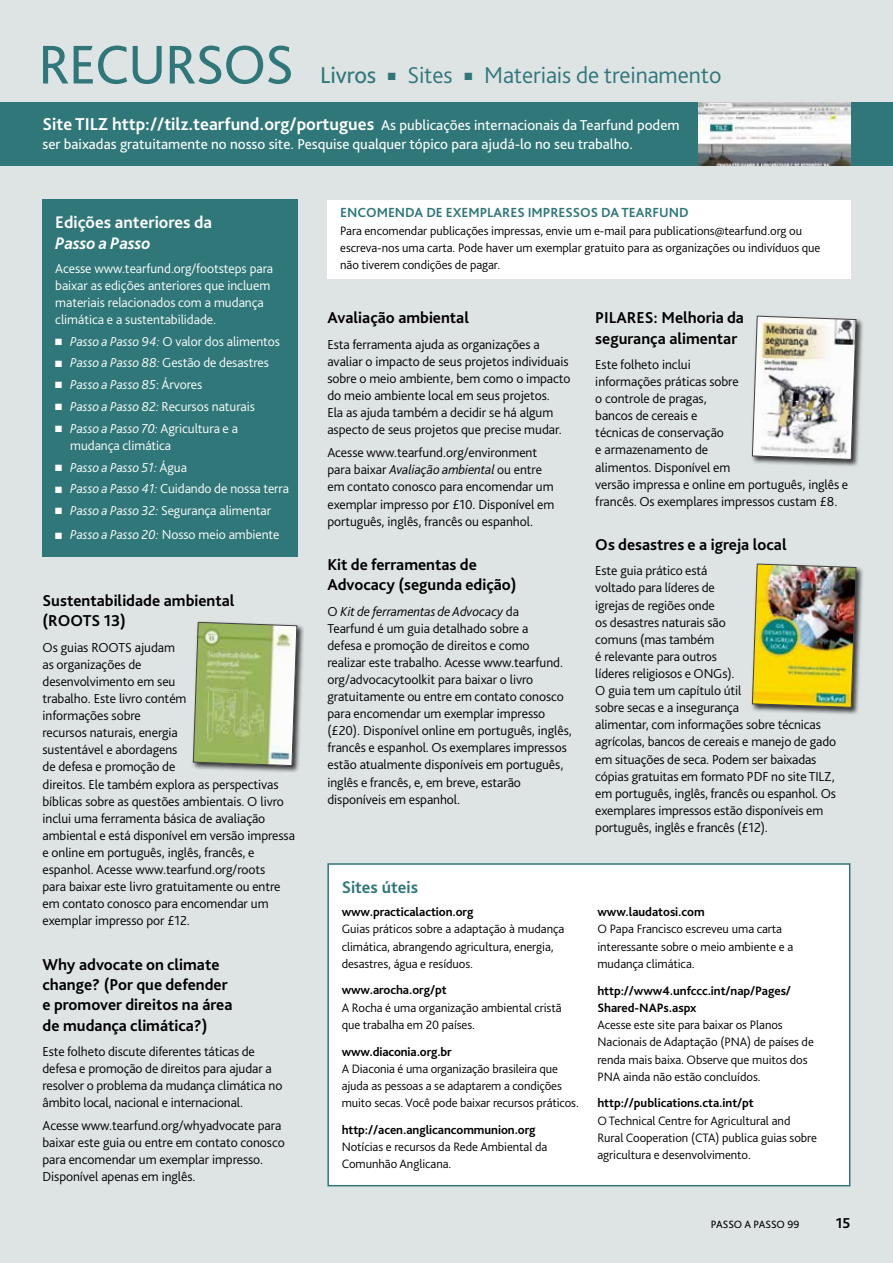
<style>
.page{position:relative;width:893px;height:1263px;background:#dee3e4}
.page>*{position:absolute;margin:0;border:0;box-sizing:border-box;transform-origin:0 0}
.t1{font:57px "Bliss Pro";letter-spacing:-.02em;color:#307779}
.t2{font:300 24px "Bliss Pro";letter-spacing:-.005em;color:#307779}
.t3{font:24px "Bliss Pro";letter-spacing:-.005em;color:#307779}
.t4{font:700 18px "Bliss Pro";color:#fff}
.t5{font:700 17.55px "Bliss Pro";color:#fff}
.t6{font:italic 700 17.55px "Bliss Pro";color:#fff}
.t7{font:700 17.55px "Bliss Pro";color:#307779}
.t8{font:700 16.5px/20.2px "Bliss Pro";color:#000}
.t9{font:15px "Bliss Pro";color:#fff}
.t10{font:700 15px "Bliss Pro";color:#000}
.t11{font:700 13.8px "Bliss Pro";color:#307779}
.t12{font:300 13.65px/17.1px "Bliss Pro";letter-spacing:-.005em;color:#000}
.t13{font:300 13.65px/17.1px "Bliss Pro";letter-spacing:-.005em;color:#fff}
.t14{font:italic 300 13.65px "Bliss Pro";letter-spacing:-.005em;color:#fff}
.t15{font:300 12.75px/17.2px "Bliss Pro";letter-spacing:-.005em;color:#000}
.t16{font:700 12.75px/17.2px "Bliss Pro";letter-spacing:-.005em;color:#000}
.t17{font:11.1px "Bliss Pro";color:#000}
.s1{font-weight:400;font-size:15px}
.s2{font-style:italic}
.s3{font-style:normal}
</style>
<div class="page">
<div style="left:0;top:102px;width:893px;height:64px;background:#307779"></div>
<img style="left:698px;top:102px;width:152px;height:64px">
<div style="left:43px;top:200px;width:255px;height:357px;background:#307779"></div>
<div style="left:328px;top:864px;width:522px;height:322px;background:#fff"></div>
<div style="left:327px;top:863px;width:523px;height:323px;border:2px solid #307779"></div>
<div style="left:327px;top:200px;width:523px;height:79px;background:#fff"></div>
<div style="left:191px;top:620px;width:113px;height:153px;background:#000;opacity:.75"></div>
<svg style="left:193px;top:622px;width:104px;height:144px;background:#adbf84"></svg>
<div style="left:751px;top:315px;width:113px;height:152px;background:#000;opacity:.75"></div>
<img style="left:752px;top:316px;width:104px;height:144px">
<div style="left:751px;top:563px;width:113px;height:152px;background:#000;opacity:.75"></div>
<img style="left:752px;top:564px;width:104px;height:144px">
<h1 class="t1" style="left:38px;top:29px;width:257px">RECURSOS</h1>
<h2 class="t3" style="left:320px;top:61px;width:58px">Livros</h2>
<h2 class="t2" style="left:388px;top:61px;width:66px">■ Sites</h2>
<h2 class="t2" style="left:464px;top:61px;width:259px">■ Materiais de treinamento</h2>
<h3 class="t4" style="left:43px;top:113px;width:639px">Site TILZ http://tilz.tearfund.org/portugues <span class="s1">As publicações internacionais da Tearfund podem</span></h3>
<p class="t9" style="left:43px;top:135px;width:592px">ser baixadas gratuitamente no nosso site. Pesquise qualquer tópico para ajudá-lo no seu trabalho.</p>
<p class="t5" style="left:55px;top:212px;width:158px">Edições anteriores da</p>
<p class="t6" style="left:55px;top:233px;width:97px">Passo a Passo</p>
<p class="t13" style="left:55px;top:259px;width:219px">Acesse www.tearfund.org/footsteps para baixar as edições anteriores que incluem materiais relacionados com a mudança climática e a sustentabilidade.</p>
<p class="t13" style="left:55px;top:332px;width:226px">■ <span class="s2">Passo a Passo 94:</span> O valor dos alimentos</p>
<p class="t13" style="left:55px;top:354px;width:215px">■ <span class="s2">Passo a Passo 88:</span> Gestão de desastres</p>
<p class="t14" style="left:55px;top:376px;width:148px">■ Passo a Passo 85<span class="s3">: Árvores</span></p>
<p class="t13" style="left:55px;top:397px;width:201px">■ <span class="s2">Passo a Passo 82:</span> Recursos naturais</p>
<p class="t13" style="left:70px;top:419px;width:170px;text-indent:-15px">■ <span class="s2">Passo a Passo 70:</span> Agricultura e a mudança climática</p>
<p class="t14" style="left:55px;top:459px;width:133px">■ Passo a Passo 51: <span class="s3">Água</span></p>
<p class="t13" style="left:55px;top:480px;width:235px">■ <span class="s2">Passo a Passo 41:</span> Cuidando de nossa terra</p>
<p class="t13" style="left:55px;top:502px;width:217px">■ <span class="s2">Passo a Passo 32:</span> Segurança alimentar</p>
<p class="t13" style="left:55px;top:526px;width:226px">■ <span class="s2">Passo a Passo 20:</span> Nosso meio ambiente</p>
<p class="t8" style="left:43px;top:590px;width:194px">Sustentabilidade ambiental (ROOTS 13)</p>
<p class="t12" style="left:43px;top:638px;width:254px">Os guias ROOTS ajudam<br>as organizações de<br>desenvolvimento em seu<br>trabalho. Este livro contém<br>informações sobre<br>recursos naturais, energia<br>sustentável e abordagens<br>de defesa e promoção de<br>direitos. Ele também explora as perspectivas bíblicas sobre as questões ambientais. O livro inclui uma ferramenta básica de avaliação ambiental e está disponível em versão impressa e online em português, inglês, francês, e espanhol. Acesse www.tearfund.org/roots<br>para baixar este livro gratuitamente ou entre em contato conosco para encomendar um exemplar impresso por £12.</p>
<p class="t8" style="left:43px;top:954px;width:191px">Why advocate on climate change? (Por que defender e promover direitos na área de mudança climática?)</p>
<p class="t12" style="left:43px;top:1042px;width:241px">Este folheto discute diferentes táticas de defesa e promoção de direitos para ajudar a resolver o problema da mudança climática no âmbito local, nacional e internacional.</p>
<p class="t12" style="left:43px;top:1117px;width:244px">Acesse www.tearfund.org/whyadvocate para baixar este guia ou entre em contato conosco para encomendar um exemplar impresso.<br>Disponível apenas em inglês.</p>
<p class="t11" style="left:340px;top:204px;width:350px">ENCOMENDA DE EXEMPLARES IMPRESSOS DA TEARFUND</p>
<p class="t15" style="left:340px;top:222px;width:482px">Para encomendar publicações impressas, envie um e-mail para publications@tearfund.org ou escreva-nos uma carta. Pode haver um exemplar gratuito para as organizações ou indivíduos que não tiverem condições de pagar.</p>
<p class="t8" style="left:327px;top:307px;width:143px">Avaliação ambiental</p>
<p class="t12" style="left:327px;top:335px;width:245px">Esta ferramenta ajuda as organizações a avaliar o impacto de seus projetos individuais sobre o meio ambiente, bem como o impacto do meio ambiente local em seus projetos.<br>Ela as ajuda também a decidir se há algum aspecto de seus projetos que precise mudar.</p>
<p class="t12" style="left:327px;top:444px;width:228px">Acesse www.tearfund.org/environment para baixar <span class="s2">Avaliação ambiental</span> ou entre em contato conosco para encomendar um exemplar impresso por £10. Disponível em português, inglês, francês ou espanhol.</p>
<p class="t8" style="left:327px;top:554px;width:191px">Kit de ferramentas de<br>Advocacy (segunda edição)</p>
<p class="t12" style="left:327px;top:602px;width:246px">O <span class="s2">Kit de ferramentas de Advocacy</span> da<br>Tearfund é um guia detalhado sobre a<br>defesa e promoção de direitos e como<br>realizar este trabalho. Acesse www.tearfund. org/advocacytoolkit para baixar o livro gratuitamente ou entre em contato conosco para encomendar um exemplar impresso (£20). Disponível online em português, inglês, francês e espanhol. Os exemplares impressos estão atualmente disponíveis em português, inglês e francês, e, em breve, estarão disponíveis em espanhol.</p>
<p class="t8" style="left:595px;top:307px;width:150px">PILARES: Melhoria da segurança alimentar</p>
<p class="t12" style="left:595px;top:355px;width:254px">Este folheto inclui<br>informações práticas sobre<br>o controle de pragas,<br>bancos de cereais e<br>técnicas de conservação<br>e armazenamento de<br>alimentos. Disponível em<br>versão impressa e online em português, inglês e francês. Os exemplares impressos custam £8.</p>
<p class="t8" style="left:595px;top:534px;width:193px">Os desastres e a igreja local</p>
<p class="t12" style="left:595px;top:562px;width:242px">Este guia prático está<br>voltado para líderes de<br>igrejas de regiões onde<br>os desastres naturais são<br>comuns (mas também<br>é relevante para outros<br>líderes religiosos e ONGs).<br>O guia tem um capítulo útil<br>sobre secas e a insegurança<br>alimentar, com informações sobre técnicas agrícolas, bancos de cereais e manejo de gado em situações de seca. Podem ser baixadas cópias gratuitas em formato PDF no site TILZ, em português, inglês, francês ou espanhol. Os exemplares impressos estão disponíveis em português, inglês e francês (£12).</p>
<p class="t7" style="left:342px;top:876px;width:78px">Sites úteis</p>
<p class="t16" style="left:342px;top:903px;width:133px">www.practicalaction.org</p>
<p class="t15" style="left:342px;top:920px;width:224px">Guias práticos sobre a adaptação à mudança climática, abrangendo agricultura, energia, desastres, água e resíduos.</p>
<p class="t16" style="left:342px;top:981px;width:107px">www.arocha.org/pt</p>
<p class="t15" style="left:342px;top:998px;width:221px">A Rocha é uma organização ambiental cristã que trabalha em 20 países.</p>
<p class="t16" style="left:342px;top:1042px;width:112px">www.diaconia.org.br</p>
<p class="t15" style="left:342px;top:1060px;width:239px">A Diaconia é uma organização brasileira que ajuda as pessoas a se adaptarem a condições muito secas. Você pode baixar recursos práticos.</p>
<p class="t16" style="left:342px;top:1121px;width:196px">http://acen.anglicancommunion.org</p>
<p class="t15" style="left:342px;top:1138px;width:207px">Notícias e recursos da Rede Ambiental da<br>Comunhão Anglicana.</p>
<p class="t16" style="left:597px;top:903px;width:109px">www.laudatosi.com</p>
<p class="t15" style="left:597px;top:920px;width:197px">O Papa Francisco escreveu uma carta interessante sobre o meio ambiente e a mudança climática.</p>
<p class="t16" style="left:597px;top:981px;width:195px">http://www4.unfccc.int/nap/Pages/<br>Shared-NAPs.aspx</p>
<p class="t15" style="left:597px;top:1016px;width:218px">Acesse este site para baixar os Planos Nacionais de Adaptação (PNA) de países de renda mais baixa. Observe que muitos dos PNA ainda não estão concluídos.</p>
<p class="t16" style="left:597px;top:1094px;width:158px">http://publications.cta.int/pt</p>
<p class="t15" style="left:597px;top:1111px;width:221px">O Technical Centre for Agricultural and<br>Rural Cooperation (CTA) publica guias sobre agricultura e desenvolvimento.</p>
<p class="t17" style="left:711px;top:1217px;width:90px">PASSO A PASSO 99</p>
<p class="t10" style="left:836px;top:1213px;width:16px">15</p>
</div>
